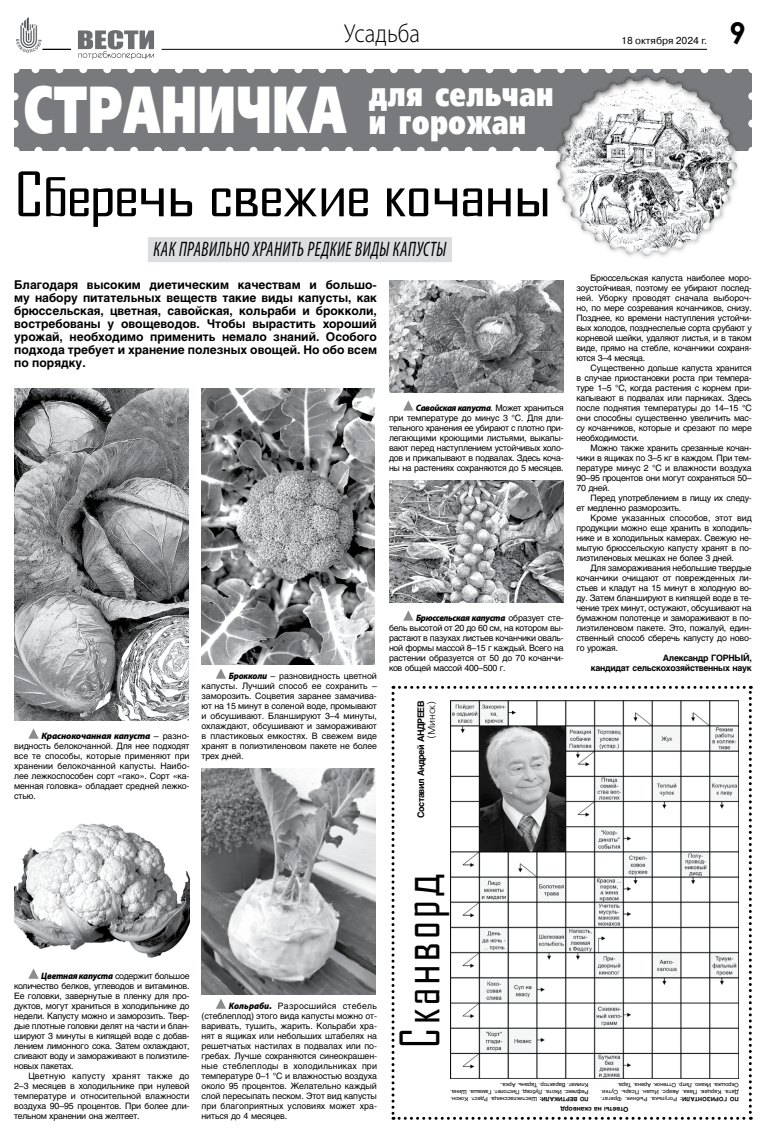
<style>
.page{position:relative;width:766px;height:1134px;background:#fff}
.page>*{position:absolute;margin:0;border:0;box-sizing:border-box;transform-origin:0 0}
.t1{font:58.8px "Agency FB Cyrillic";letter-spacing:-.02em;color:#000;scale:1.19 1}
.t2{font:52px "Agency FB Cyrillic";letter-spacing:.07em;color:#000;scale:.9 1}
.t3{font:33.5px/27.9px "Free Set Black C";letter-spacing:.02em;color:#fff;scale:.75 1}
.t4{font:700 30px "Century Gothic";color:#000}
.t5{font:300 26px "Myriad Pro";color:#000;scale:.9 1}
.t6{font:italic condensed 21px "Myriad Pro";letter-spacing:.025em;color:#000;scale:.83 1}
.t7{font:700 12px/13px "Helios";color:#000;text-align:justify}
.t8{font:10px "Pragmatica C";color:#000}
.t9{font:10px "Free Set C";letter-spacing:-.01em;color:#000}
.t10{font:italic 900 9.3px "Myriad Pro";letter-spacing:-.04em;color:#000;scale:.95 1}
.t11{font:italic 900 9.3px "Myriad Pro";letter-spacing:-.02em;color:#000}
.t12{font:700 9px "Helios";letter-spacing:-.05em;color:#000}
.t13{font:8.8px/10px "Helios";letter-spacing:-.025em;color:#000;text-align:justify}
.t14{font:700 8.8px/10px "Helios";letter-spacing:-.03em;color:#000;text-align:right}
.t15{font:700 6.7px "Helios";letter-spacing:-.005em;color:#000}
.t16{font:5.7px/7px "Helios";letter-spacing:-.015em;color:#000}
.t17{font:5.7px "Helios";letter-spacing:.01em;color:#000}
.t18{font:700 5.7px "Helios";letter-spacing:.01em;color:#000}
.s1{font-size:66px}
.s2{font-family:"Helios";font-weight:400;font-style:normal;font-size:8.8px}
.s3{font-family:"Myriad Pro";font-weight:900;font-style:italic;font-size:9.3px}
.s4{font-weight:700}
</style>
<div class="page">
<img style="left:16px;top:17px;width:26px;height:35px">
<svg style="left:43px;top:49px;width:28px;height:1px"></svg>
<svg style="left:78px;top:30px;width:76px;height:29px"></svg>
<hr style="left:161px;top:49px;width:546px;height:1px;background:#000">
<svg style="left:391px;top:686px;width:360px;height:434px"></svg>
<img style="left:450px;top:701px;width:288px;height:377px">
<div style="left:148px;top:237px;width:304px;height:25px;background:#dcddde"></div>
<img style="left:14px;top:389px;width:174px;height:331px">
<svg style="left:28px;top:728px;width:11px;height:11px"></svg>
<img style="left:14px;top:823px;width:175px;height:135px">
<svg style="left:28px;top:968px;width:11px;height:11px"></svg>
<img style="left:201px;top:388px;width:173px;height:276px">
<svg style="left:216px;top:668px;width:10px;height:11px"></svg>
<img style="left:201px;top:769px;width:174px;height:225px">
<svg style="left:216px;top:998px;width:10px;height:11px"></svg>
<img style="left:389px;top:281px;width:174px;height:112px">
<svg style="left:403px;top:400px;width:10px;height:11px"></svg>
<img style="left:389px;top:481px;width:174px;height:121px">
<svg style="left:403px;top:610px;width:10px;height:11px"></svg>
<div style="left:15px;top:69px;width:737px;height:82px;background:#797a7d"></div>
<svg style="left:14px;top:96px;width:5px;height:41px"></svg>
<svg style="left:748px;top:92px;width:4px;height:32px"></svg>
<svg style="left:31px;top:69px;width:702px;height:82px"></svg>
<div style="left:547px;top:70px;width:197px;height:188px;background:#000;opacity:.75"></div>
<h3 class="t5" style="left:344px;top:17px;width:86px">Усадьба</h3>
<p class="t8" style="left:621px;top:35px;width:87px">18 октября 2024 г.</p>
<h3 class="t4" style="left:728px;top:10px;width:18px">9</h3>
<h3 class="t3" style="left:368px;top:80px;width:248px;text-indent:-345px"><span class="s1">СТРАНИЧКА</span> для сельчан и горожан</h3>
<h1 class="t1" style="left:14px;top:158px;width:453px">Сберечь свежие кочаны</h1>
<h3 class="t6" style="left:153px;top:237px;width:354px">КАК ПРАВИЛЬНО ХРАНИТЬ РЕДКИЕ ВИДЫ КАПУСТЫ</h3>
<p class="t7" style="left:14px;top:278px;width:364px">Благодаря высоким диетическим качествам и большо&shy;му набору питательных веществ такие виды капусты, как брюссельская, цветная, савойская, кольраби и брокколи, востребованы у овощеводов. Чтобы вырастить хороший урожай, необходимо применить немало знаний. Особого подхода требует и хранение полезных овощей. Но обо всем по порядку.</p>
<p class="t10" style="left:416px;top:401px;width:157px">Савойская капуста<span class="s2">. Может храниться</span></p>
<p class="t13" style="left:389px;top:413px;width:176px">при температуре до минус 3 °С. Для дли&shy;тельного хранения ее убирают с плотно при&shy;легающими кроющими листьями, выкапы&shy;вают перед наступлением устойчивых холо&shy;дов и прикапывают в подвалах. Здесь коча&shy;ны на растениях сохраняются до 5 месяцев.</p>
<p class="t11" style="left:41px;top:729px;width:150px">Краснокочанная капуста <span class="s2">– разно-</span></p>
<p class="t13" style="left:14px;top:741px;width:177px">видность белокочанной. Для нее подходят все те способы, которые применяют при хранении белокочанной капусты. Наибо&shy;лее лежкоспособен сорт «гако». Сорт «ка&shy;менная головка» обладает средней лежко&shy;стью.</p>
<p class="t13" style="left:201px;top:671px;width:177px;text-indent:27px"><span class="s3">Брокколи</span> – разновидность цветной капусты. Лучший способ ее сохранить – заморозить. Соцветия заранее замачива&shy;ют на 15 минут в соленой воде, промывают и обсушивают. Бланшируют 3–4 минуты, охлаждают, обсушивают и замораживают в пластиковых емкостях. В свежем виде хранят в полиэтиленовом пакете не более трех дней.</p>
<p class="t10" style="left:416px;top:611px;width:157px">Брюссельская капуста <span class="s2">образует сте-</span></p>
<p class="t13" style="left:389px;top:623px;width:176px">бель высотой от 20 до 60 см, на котором вы&shy;растают в пазухах листьев кочанчики оваль&shy;ной формы массой 8–15 г каждый. Всего на растении образуется от 50 до 70 кочанчи&shy;ков общей массой 400–500 г.</p>
<p class="t12" style="left:415px;top:818px;width:119px;rotate:-90deg">Составил Андрей АНДРЕЕВ</p>
<p class="t9" style="left:426px;top:739px;width:40px;rotate:-90deg">(Минск)</p>
<p class="t13" style="left:576px;top:273px;width:177px;text-indent:14px">Брюссельская капуста наиболее моро&shy;зоустойчивая, поэтому ее убирают послед&shy;ней. Уборку проводят сначала выбороч&shy;но, по мере созревания кочанчиков, снизу.<br>Позднее, ко времени наступления устойчи&shy;вых холодов, позднеспелые сорта срубают у корневой шейки, удаляют листья, и в таком виде, прямо на стебле, кочанчики сохраня&shy;ются 3–4 месяца.</p>
<p class="t13" style="left:576px;top:363px;width:177px;text-indent:14px">Существенно дольше капуста хранится в случае приостановки роста при темпера&shy;туре 1–5 °С, когда растения с корнем при&shy;капывают в подвалах или парниках. Здесь после поднятия температуры до 14–15 °С они способны существенно увеличить мас&shy;су кочанчиков, которые и срезают по мере необходимости.</p>
<p class="t13" style="left:576px;top:443px;width:177px;text-indent:14px">Можно также хранить срезанные кочан&shy;чики в ящиках по 3–5 кг в каждом. При тем&shy;пературе минус 2 °С и влажности воздуха 90–95 процентов они могут сохраняться 50– 70 дней.</p>
<p class="t13" style="left:576px;top:493px;width:177px;text-indent:14px">Перед употреблением в пищу их следу&shy;ет медленно разморозить.</p>
<p class="t13" style="left:576px;top:513px;width:177px;text-indent:14px">Кроме указанных способов, этот вид продукции можно еще хранить в холодиль&shy;нике и в холодильных камерах. Свежую не&shy;мытую брюссельскую капусту хранят в по&shy;лиэтиленовых мешках не более 3 дней.</p>
<p class="t13" style="left:576px;top:563px;width:177px;text-indent:14px">Для замораживания небольшие твердые кочанчики очищают от поврежденных ли&shy;стьев и кладут на 15 минут в холодную во&shy;ду. Затем бланшируют в кипящей воде в те&shy;чение трех минут, остужают, обсушивают на бумажном полотенце и замораживают в по&shy;лиэтиленовом пакете. Это, пожалуй, един&shy;ственный способ сберечь капусту до ново&shy;го урожая.</p>
<p class="t14" style="left:590px;top:653px;width:162px">Александр ГОРНЫЙ,<br>кандидат сельскохозяйственных наук</p>
<p class="t13" style="left:14px;top:971px;width:177px;text-indent:27px"><span class="s3">Цветная капуста</span> содержит большое количество белков, углеводов и витаминов.<br>Ее головки, завернутые в пленку для про&shy;дуктов, могут храниться в холодильнике до недели. Капусту можно и заморозить. Твер&shy;дые плотные головки делят на части и блан&shy;шируют 3 минуты в кипящей воде с добав&shy;лением лимонного сока. Затем охлаждают, сливают воду и замораживают в полиэтиле&shy;новых пакетах.</p>
<p class="t13" style="left:14px;top:1071px;width:177px;text-indent:14px">Цветную капусту хранят также до 2–3 месяцев в холодильнике при нулевой температуре и относительной влажности воздуха 90–95 процентов. При более дли&shy;тельном хранении она желтеет.</p>
<p class="t13" style="left:201px;top:1001px;width:177px;text-indent:27px"><span class="s3">Кольраби.</span> Разросшийся стебель (стеблеплод) этого вида капусты можно от&shy;варивать, тушить, жарить. Кольраби хра&shy;нят в ящиках или небольших штабелях на решетчатых настилах в подвалах или по&shy;гребах. Лучше сохраняются синеокрашен&shy;ные стеблеплоды в холодильниках при температуре 0–1 °С и влажностью воздуха около 95 процентов. Желательно каждый слой пересыпать песком. Этот вид капусты при благоприятных условиях может хра&shy;ниться до 4 месяцев.</p>
<h2 class="t2" style="left:388px;top:1047px;width:196px;rotate:-90deg">Сканворд</h2>
<p class="t16" style="left:588px;top:1103px;width:140px;text-align:justify;rotate:-180deg"><span class="s4">ПО ВЕРТИКАЛИ:</span> Шестиклассница. Рдест. Кокон.<br>Рефлекс. Икота. Лубоед. Пистолет. Гамаша. Шина.<br>Климат. Варактор. Тарань. Арка..</p>
<p class="t16" style="left:738px;top:1096px;width:140px;rotate:-180deg">Дата. Карцев. Пава. Аверс. Ишан. Псарь. Сутки.<br>Окрошка. Икако. Литр. Оттенок. Арена. Тара.</p>
<p class="t17" style="left:676px;top:1102px;width:78px;rotate:-180deg">Рогулька. Рыбник. Фрегат.</p>
<p class="t18" style="left:738px;top:1102px;width:60px;rotate:-180deg">ПО ГОРИЗОНТАЛИ:</p>
<p class="t15" style="left:628px;top:1113px;width:69px;rotate:-180deg">Ответы на сканворд</p>
</div>
